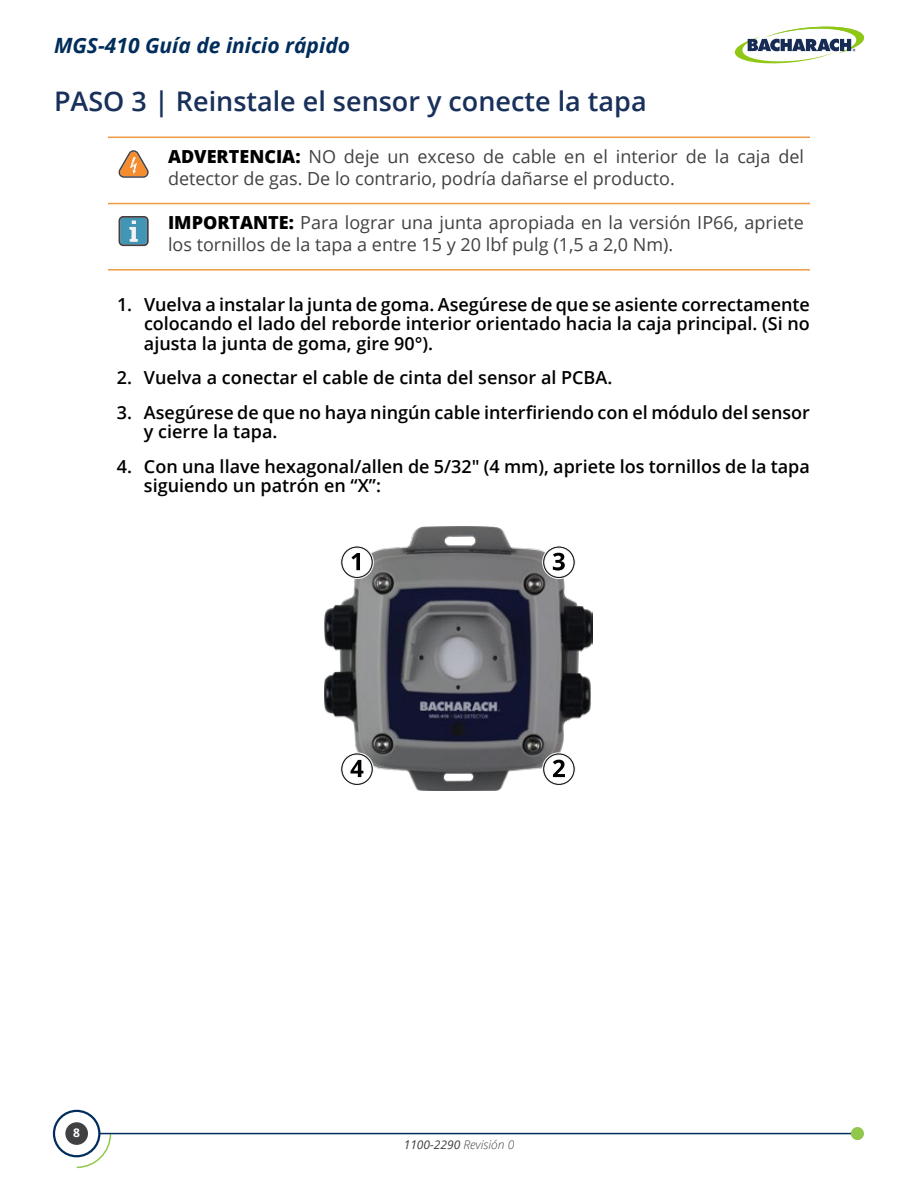
<style>
.page{position:relative;width:918px;height:1188px;background:#fff}
.page>*{position:absolute;margin:0;border:0;box-sizing:border-box;transform-origin:0 0}
.t1{font:600 27px "Open Sans";color:#18305a}
.t2{font:italic 700 21px "Open Sans";color:#002d5b}
.t3{font:600 18px/19.5px "Open Sans";color:#000}
.t4{font:18px/21.6px "Open Sans";color:#414042}
.t5{font:italic 12px "Open Sans";color:#414042}
.t6{font:700 12px "Open Sans";color:#fff}
.s1{font-weight:800;color:#000}
.s2{font-weight:300}
</style>
<div class="page">
<svg style="left:75px;top:1132px;width:37px;height:37px"></svg>
<hr style="left:99px;top:1133px;width:758px;height:1px;background:#002d5b">
<div style="left:851px;top:1127px;width:13px;height:13px;background:#91c84c;border-radius:50%"></div>
<div style="left:53px;top:1110px;width:47px;height:47px;border:2px solid #002d5b;border-radius:50%"></div>
<div style="left:65px;top:1122px;width:23px;height:23px;background:#414042;border-radius:50%"></div>
<svg style="left:734px;top:26px;width:130px;height:38px"></svg>
<hr style="left:108px;top:137px;width:702px;height:1px;background:#ee9a44">
<hr style="left:108px;top:203px;width:702px;height:1px;background:#ee9a44">
<hr style="left:108px;top:269px;width:702px;height:2px;background:#ee9a44">
<svg style="left:119px;top:216px;width:30px;height:30px"></svg>
<svg style="left:118px;top:150px;width:31px;height:28px"></svg>
<img style="left:324px;top:526px;width:268px;height:264px">
<svg style="left:340px;top:545px;width:34px;height:34px"></svg>
<svg style="left:542px;top:752px;width:34px;height:34px"></svg>
<svg style="left:542px;top:545px;width:34px;height:34px"></svg>
<svg style="left:340px;top:752px;width:34px;height:34px"></svg>
<p class="t2" style="left:54px;top:31px;width:298px">MGS-410 Guía de inicio rápido</p>
<h1 class="t1" style="left:54px;top:82px;width:594px">PASO 3 | Reinstale el sensor y conecte la tapa</h1>
<p class="t4" style="left:168px;top:145px;width:638px"><span class="s1">ADVERTENCIA:</span> NO deje un exceso de cable en el interior de la caja del detector de gas. De lo contrario, podría dañarse el producto.</p>
<p class="t4" style="left:168px;top:212px;width:637px"><span class="s1">IMPORTANTE:</span> Para lograr una junta apropiada en la versión IP66, apriete los tornillos de la tapa a entre 15 y 20 lbf pulg (1,5 a 2,0 Nm).</p>
<p class="t3" style="left:144px;top:294px;width:668px;text-align:justify;text-indent:-27px">1. Vuelva a instalar la junta de goma. Asegúrese de que se asiente correctamente colocando el lado del reborde interior orientado hacia la caja principal. (Si no ajusta la junta de goma, gire 90°).</p>
<p class="t3" style="left:117px;top:368px;width:497px">2. Vuelva a conectar el cable de cinta del sensor al PCBA.</p>
<p class="t3" style="left:144px;top:402px;width:667px;text-indent:-27px">3. Asegúrese de que no haya ningún cable interfiriendo con el módulo del sensor y cierre la tapa.</p>
<p class="t3" style="left:144px;top:456px;width:667px;text-indent:-27px">4. Con una llave hexagonal/allen de 5/32″ (4 mm), apriete los tornillos de la tapa siguiendo un patrón en “X”:</p>
<p class="t6" style="left:73px;top:1125px;width:8px">8</p>
<p class="t5" style="left:404px;top:1136px;width:112px">1100-2290 <span class="s2">Revisión 0</span></p>
</div>
